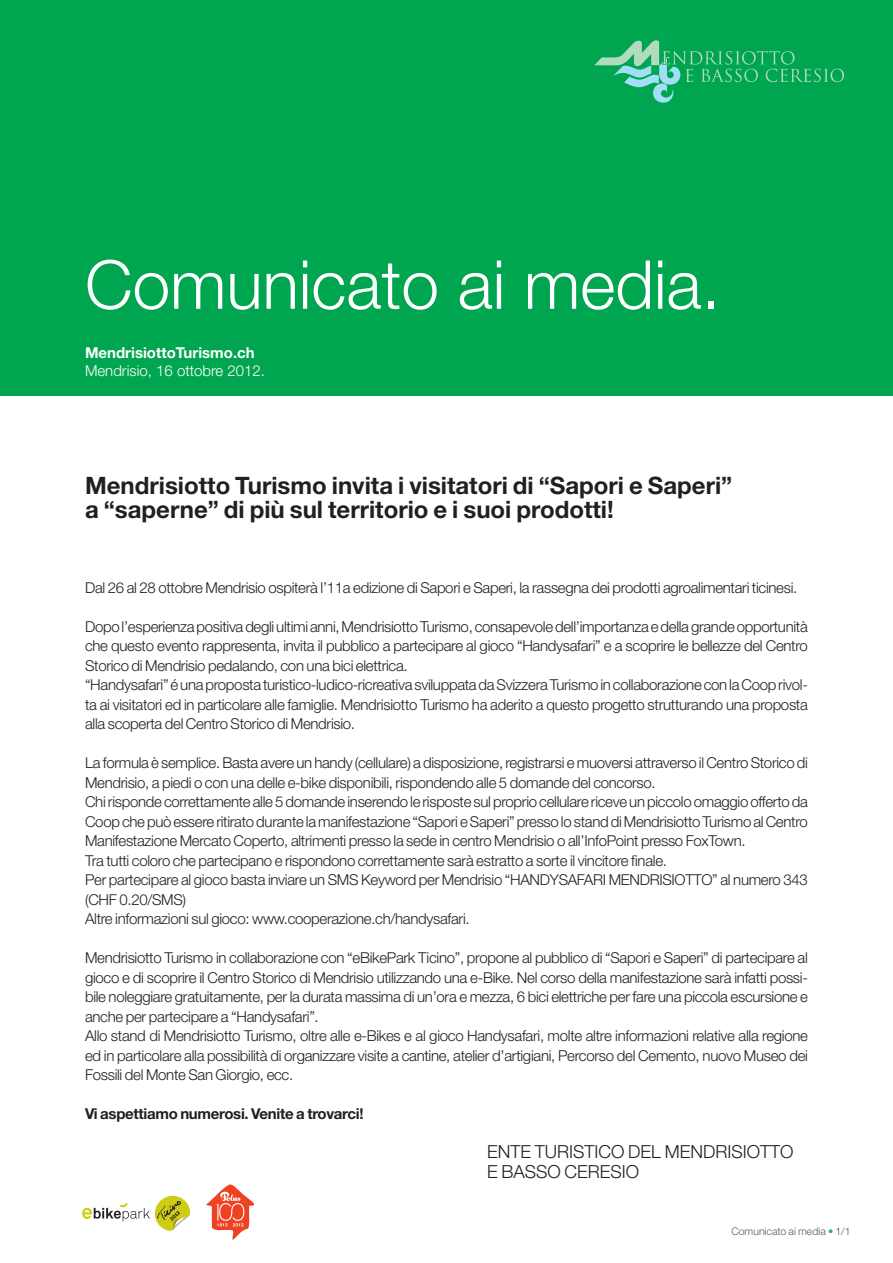
<style>
.page{position:relative;width:893px;height:1263px;background:#fff}
.page>*{position:absolute;margin:0;border:0;box-sizing:border-box;transform-origin:0 0}
.t1{font:300 67.5px "Helvetica Neue";color:#fff}
.Stile_di_paragrafo_1{font:700 24px "Helvetica Neue";color:#231f20}
.Stile_di_paragrafo_1-2{font:300 18px "Helvetica Neue";color:#231f20}
.Stile_di_paragrafo_1-3{font:300 15px/19.5px "Helvetica Neue";letter-spacing:-.02em;color:#231f20;text-align:justify}
.Stile_di_paragrafo_1-4{font:700 15px "Helvetica Neue";letter-spacing:-.02em;color:#231f20}
.t2{font:300 15px "Helvetica Neue";color:#fff}
.t3{font:700 15px "Helvetica Neue";color:#fff}
.Stile_di_paragrafo_1-5{font:300 10.5px "Helvetica Neue";color:#57585a}
.s1{color:#1eb26a}
</style>
<div class="page">
<div style="left:0;top:0;width:893px;height:395px;background:#00a54f"></div>
<svg style="left:594px;top:40px;width:250px;height:63px"></svg>
<svg style="left:206px;top:1184px;width:48px;height:56px"></svg>
<svg style="left:82px;top:1195px;width:108px;height:36px"></svg>
<p class="t1" style="left:85px;top:243px;width:637px">Comunicato ai media.</p>
<p class="t3" style="left:85px;top:344px;width:171px">MendrisiottoTurismo.ch</p>
<p class="t2" style="left:85px;top:362px;width:182px">Mendrisio, 16 ottobre 2012.</p>
<p class="Stile_di_paragrafo_1" style="left:85px;top:470px;width:649px">Mendrisiotto Turismo invita i visitatori di “Sapori e Saperi”</p>
<p class="Stile_di_paragrafo_1" style="left:85px;top:494px;width:530px">a “saperne” di più sul territorio e i suoi prodotti!</p>
<p class="Stile_di_paragrafo_1-3" style="left:85px;top:577px;width:714px">Dal 26 al 28 ottobre Mendrisio ospiterà l’11a edizione di Sapori e Saperi, la rassegna dei prodotti agroalimentari ticinesi.</p>
<p class="Stile_di_paragrafo_1-3" style="left:85px;top:616px;width:724px">Dopo l’esperienza positiva degli ultimi anni, Mendrisiotto Turismo, consapevole dell’importanza e della grande opportunità che questo evento rappresenta, invita il pubblico a partecipare al gioco “Handysafari” e a scoprire le bellezze del Centro Storico di Mendrisio pedalando, con una bici elettrica.</p>
<p class="Stile_di_paragrafo_1-3" style="left:85px;top:675px;width:724px">“Handysafari” é una proposta turistico-ludico-ricreativa sviluppata da Svizzera Turismo in collaborazione con la Coop rivol&shy;ta ai visitatori ed in particolare alle famiglie. Mendrisiotto Turismo ha aderito a questo progetto strutturando una proposta alla scoperta del Centro Storico di Mendrisio.</p>
<p class="Stile_di_paragrafo_1-3" style="left:85px;top:753px;width:724px">La formula è semplice. Basta avere un handy (cellulare) a disposizione, registrarsi e muoversi attraverso il Centro Storico di<br>Mendrisio, a piedi o con una delle e-bike disponibili, rispondendo alle 5 domande del concorso.</p>
<p class="Stile_di_paragrafo_1-3" style="left:85px;top:792px;width:724px">Chi risponde correttamente alle 5 domande inserendo le risposte sul proprio cellulare riceve un piccolo omaggio offerto da Coop che può essere ritirato durante la manifestazione “Sapori e Saperi” presso lo stand di Mendrisiotto Turismo al Centro Manifestazione Mercato Coperto, altrimenti presso la sede in centro Mendrisio o all’InfoPoint presso FoxTown.</p>
<p class="Stile_di_paragrafo_1-3" style="left:85px;top:850px;width:583px">Tra tutti coloro che partecipano e rispondono correttamente sarà estratto a sorte il vincitore finale.</p>
<p class="Stile_di_paragrafo_1-3" style="left:85px;top:870px;width:724px">Per partecipare al gioco basta inviare un SMS Keyword per Mendrisio “HANDYSAFARI MENDRISIOTTO” al numero 343 (CHF 0.20/SMS)</p>
<p class="Stile_di_paragrafo_1-3" style="left:85px;top:909px;width:386px">Altre informazioni sul gioco: www.cooperazione.ch/handysafari.</p>
<p class="Stile_di_paragrafo_1-3" style="left:85px;top:948px;width:724px">Mendrisiotto Turismo in collaborazione con “eBikePark Ticino”, propone al pubblico di “Sapori e Saperi” di partecipare al gioco e di scoprire il Centro Storico di Mendrisio utilizzando una e-Bike. Nel corso della manifestazione sarà infatti possi&shy;bile noleggiare gratuitamente, per la durata massima di un’ora e mezza, 6 bici elettriche per fare una piccola escursione e anche per partecipare a “Handysafari”.</p>
<p class="Stile_di_paragrafo_1-3" style="left:85px;top:1026px;width:724px">Allo stand di Mendrisiotto Turismo, oltre alle e-Bikes e al gioco Handysafari, molte altre informazioni relative alla regione ed in particolare alla possibilità di organizzare visite a cantine, atelier d’artigiani, Percorso del Cemento, nuovo Museo dei Fossili del Monte San Giorgio, ecc.</p>
<p class="Stile_di_paragrafo_1-4" style="left:85px;top:1104px;width:280px">Vi aspettiamo numerosi. Venite a trovarci!</p>
<p class="Stile_di_paragrafo_1-2" style="left:487px;top:1141px;width:308px">ENTE TURISTICO DEL MENDRISIOTTO</p>
<p class="Stile_di_paragrafo_1-2" style="left:487px;top:1160px;width:154px">E BASSO CERESIO</p>
<p class="Stile_di_paragrafo_1-5" style="left:731px;top:1225px;width:121px">Comunicato ai media <span class="s1">•</span> 1/1</p>
</div>
